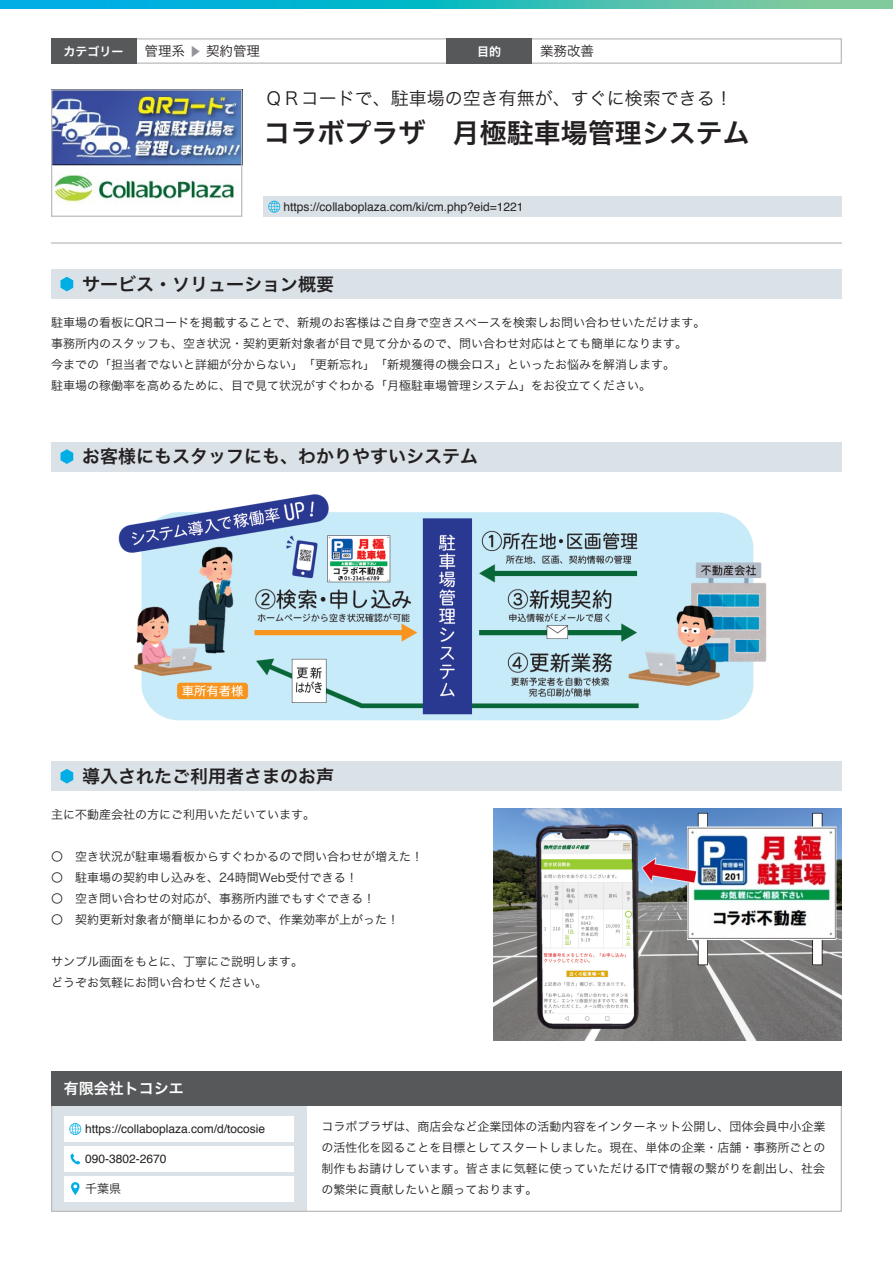
<style>
.page{position:relative;width:893px;height:1263px;background:#fff}
.page>*{position:absolute;margin:0;border:0;box-sizing:border-box;transform-origin:0 0}
.t1{font:27px "Hira Kaku Pro N W6";color:#231f20}
.t2{font:18px "Hira Kaku Pro N W6";color:#231f20}
.t3{font:18px "Hira Kaku Pro N W3";color:#231f20}
.t4{font:15px "Hira Kaku Pro N W6";color:#fff}
.t5{font:13.5px "Hira Kaku Pro N W3";color:#231f20}
.t6{font:12px/21px "Hira Kaku Pro N W3";color:#231f20}
.t7{font:12px "Helvetica";color:#231f20}
.t8{font:12px "Hira Kaku Pro N W6";color:#fff}
.s1{font-size:12px;color:#939598}
</style>
<div class="page">
<div style="left:51px;top:1106px;width:255px;height:106px;background:#dae2e7"></div>
<div style="left:64px;top:1116px;width:229px;height:26px;background:#fff"></div>
<div style="left:64px;top:1146px;width:229px;height:25px;background:#fff"></div>
<div style="left:64px;top:1176px;width:229px;height:25px;background:#fff"></div>
<hr style="left:51px;top:242px;width:791px;height:2px;background:#bcbdc0">
<div style="left:51px;top:1071px;width:791px;height:35px;background:#57585a"></div>
<div style="left:51px;top:269px;width:791px;height:30px;background:#dae2e7"></div>
<svg style="left:61px;top:277px;width:12px;height:14px"></svg>
<div style="left:51px;top:442px;width:791px;height:29px;background:#dae2e7"></div>
<svg style="left:61px;top:449px;width:12px;height:15px"></svg>
<div style="left:51px;top:761px;width:791px;height:30px;background:#dae2e7"></div>
<svg style="left:61px;top:769px;width:12px;height:14px"></svg>
<svg style="left:0;top:0;width:893px;height:9px;background:#2bbac1"></svg>
<div style="left:51px;top:38px;width:791px;height:26px;border:1px solid #bcbdc0"></div>
<div style="left:51px;top:38px;width:85px;height:26px;background:#57585a"></div>
<div style="left:446px;top:38px;width:85px;height:26px;background:#57585a"></div>
<svg style="left:71px;top:1182px;width:9px;height:13px"></svg>
<svg style="left:70px;top:1153px;width:10px;height:12px"></svg>
<svg style="left:69px;top:1123px;width:12px;height:12px"></svg>
<img style="left:493px;top:808px;width:349px;height:233px">
<img style="left:118px;top:494px;width:649px;height:227px">
<div style="left:264px;top:196px;width:578px;height:21px;background:#dae2e7"></div>
<svg style="left:268px;top:201px;width:12px;height:12px"></svg>
<img style="left:53px;top:91px;width:187px;height:113px">
<div style="left:51px;top:89px;width:191px;height:128px;border:1px solid #bcbdc0"></div>
<p class="t5" style="left:145px;top:39px;width:117px">管理系 <span class="s1">▶</span> 契約管理</p>
<p class="t5" style="left:540px;top:39px;width:55px">業務改善</p>
<p class="t8" style="left:64px;top:40px;width:61px">カテゴリー</p>
<p class="t8" style="left:477px;top:40px;width:25px">目的</p>
<h2 class="t3" style="left:265px;top:82px;width:469px">ＱＲコードで、駐車場の空き有無が、すぐに検索できる！</h2>
<h1 class="t1" style="left:264px;top:108px;width:488px">コラボプラザ　月極駐車場管理システム</h1>
<p class="t7" style="left:284px;top:197px;width:241px">https://collaboplaza.com/ki/cm.php?eid=1221</p>
<h2 class="t2" style="left:82px;top:268px;width:253px">サービス・ソリューション概要</h2>
<p class="t6" style="left:51px;top:311px;width:656px">駐車場の看板にQRコードを掲載することで、新規のお客様はご自身で空きスペースを検索しお問い合わせいただけます。事務所内のスタッフも、空き状況・契約更新対象者が目で見て分かるので、問い合わせ対応はとても簡単になります。<br>今までの「担当者でないと詳細が分からない」「更新忘れ」「新規獲得の機会ロス」といったお悩みを解消します。<br>駐車場の稼働率を高めるために、目で見て状況がすぐわかる「月極駐車場管理システム」をお役立てください。</p>
<h2 class="t2" style="left:82px;top:440px;width:397px">お客様にもスタッフにも、わかりやすいシステム</h2>
<h2 class="t2" style="left:82px;top:760px;width:253px">導入されたご利用者さまのお声</h2>
<p class="t6" style="left:51px;top:803px;width:265px">主に不動産会社の方にご利用いただいています。</p>
<p class="t6" style="left:51px;top:845px;width:373px">〇　空き状況が駐車場看板からすぐわかるので問い合わせが増えた！〇　駐車場の契約申し込みを、24時間Web受付できる！<br>〇　空き問い合わせの対応が、事務所内誰でもすぐできる！<br>〇　契約更新対象者が簡単にわかるので、作業効率が上がった！　</p>
<p class="t6" style="left:51px;top:950px;width:253px">サンプル画面をもとに、丁寧にご説明します。どうぞお気軽にお問い合わせください。</p>
<p class="t4" style="left:64px;top:1075px;width:121px">有限会社トコシエ</p>
<p class="t7" style="left:85px;top:1120px;width:182px">https://collaboplaza.com/d/tocosie</p>
<p class="t7" style="left:85px;top:1150px;width:83px">090-3802-2670</p>
<p class="t6" style="left:85px;top:1177px;width:38px">千葉県</p>
<p class="t6" style="left:321px;top:1115px;width:505px;text-align:justify">コラボプラザは、商店会など企業団体の活動内容をインターネット公開し、団体会員中小企業の活性化を図ることを目標としてスタートしました。現在、単体の企業・店舗・事務所ごとの制作もお請けしています。皆さまに気軽に使っていただけるITで情報の繋がりを創出し、社会の繁栄に貢献したいと願っております。</p>
</div>
